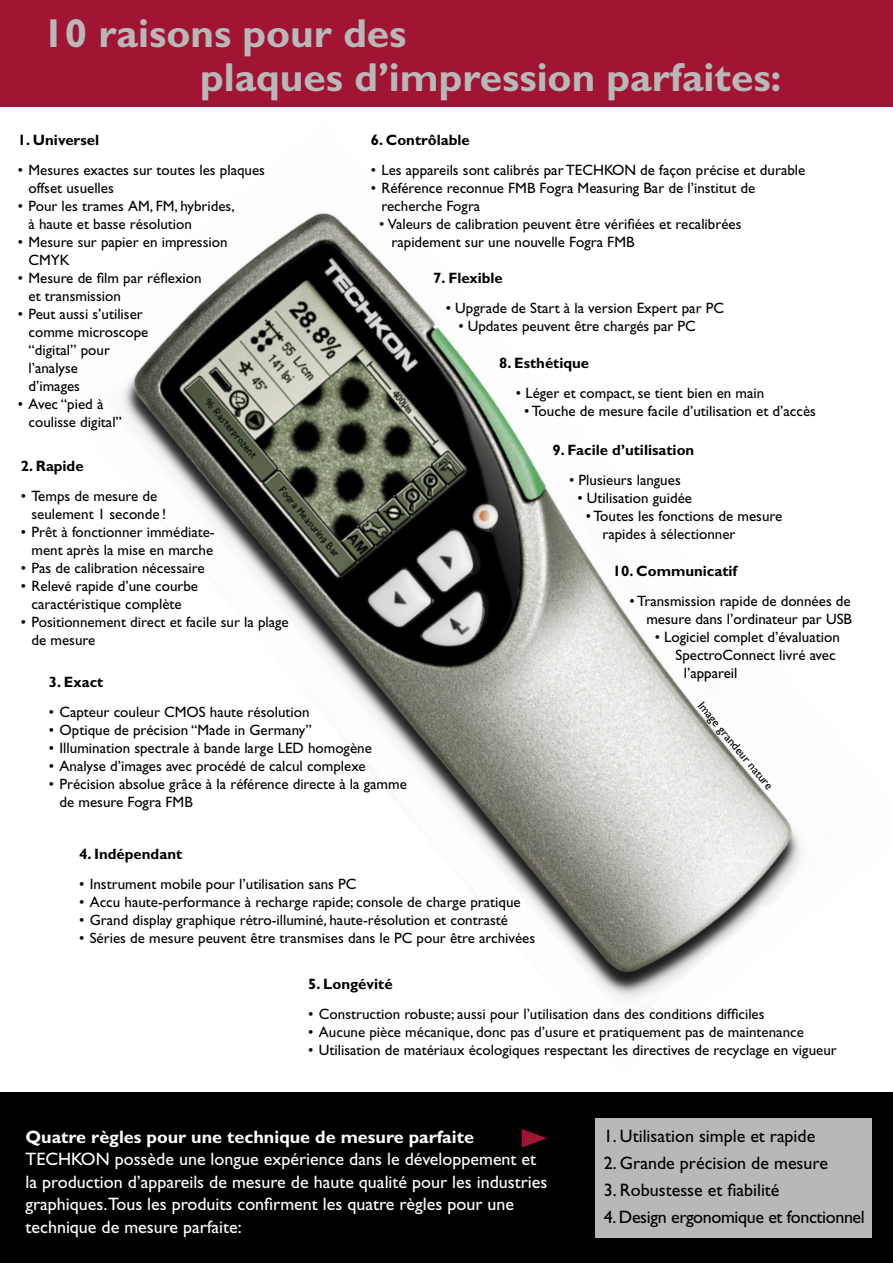
<style>
.page{position:relative;width:893px;height:1263px;background:#fff}
.page>*{position:absolute;margin:0;border:0;box-sizing:border-box;transform-origin:0 0}
.t1{font:700 40.5px/43.5px "Gill Sans";color:#b8b8b8}
.t2{font:18px/22.5px "Gill Sans";color:#fff}
.t3{font:18px "Gill Sans";color:#000}
.t4{font:700 18px "Gill Sans";color:#fff}
.t5{font:18px "Gill Sans";letter-spacing:-.02em;color:#000}
.t6{font:15px/18px "Gill Sans";color:#000}
.t7{font:700 15px "Gill Sans";color:#000}
.t8{font:12px "Gill Sans";color:#000}
</style>
<div class="page">
<img style="left:122px;top:213px;width:680px;height:787px">
<div style="left:0;top:0;width:893px;height:106px;background:#a21433"></div>
<div style="left:0;top:1093px;width:893px;height:170px;background:#000"></div>
<div style="left:595px;top:1118px;width:277px;height:119px;background:#b8b8b8"></div>
<svg style="left:522px;top:1129px;width:25px;height:18px"></svg>
<h1 class="t1" style="left:200px;top:12px;width:583px;text-indent:-158px">10 raisons pour des<br>plaques d’impression parfaites:</h1>
<p class="t7" style="left:18px;top:131px;width:83px">1. Universel</p>
<p class="t6" style="left:28px;top:161px;width:238px;text-indent:-11px">• Mesures exactes sur toutes les plaques offset usuelles</p>
<p class="t6" style="left:28px;top:197px;width:208px;text-indent:-11px">• Pour les trames AM, FM, hybrides, à haute et basse résolution</p>
<p class="t6" style="left:28px;top:233px;width:201px;text-indent:-11px">• Mesure sur papier en impression<br>CMYK</p>
<p class="t6" style="left:28px;top:269px;width:175px;text-indent:-11px">• Mesure de film par réflexion et transmission</p>
<p class="t6" style="left:28px;top:305px;width:121px;text-indent:-11px">• Peut aussi s’utiliser comme microscope “digital” pour l’analyse<br>d’images</p>
<p class="t6" style="left:28px;top:395px;width:95px;text-indent:-11px">• Avec “pied à coulisse digital”</p>
<p class="t7" style="left:371px;top:131px;width:100px">6. Contrôlable</p>
<p class="t6" style="left:371px;top:161px;width:436px">• Les appareils sont calibrés par TECHKON de façon précise et durable</p>
<p class="t6" style="left:381px;top:179px;width:375px;text-indent:-11px">• Référence reconnue FMB Fogra Measuring Bar de l’institut de recherche Fogra</p>
<p class="t6" style="left:392px;top:215px;width:351px;text-indent:-13px">• Valeurs de calibration peuvent être vérifiées et recalibrées rapidement sur une nouvelle Fogra FMB</p>
<p class="t7" style="left:433px;top:269px;width:71px">7. Flexible</p>
<p class="t6" style="left:446px;top:299px;width:280px">• Upgrade de Start à la version Expert par PC</p>
<p class="t6" style="left:458px;top:317px;width:239px">• Updates peuvent être chargés par PC</p>
<p class="t7" style="left:499px;top:354px;width:91px">8. Esthétique</p>
<p class="t6" style="left:516px;top:384px;width:250px">• Léger et compact, se tient bien en main</p>
<p class="t6" style="left:524px;top:402px;width:293px">• Touche de mesure facile d’utilisation et d’accès</p>
<p class="t7" style="left:21px;top:457px;width:64px">2. Rapide</p>
<p class="t6" style="left:31px;top:486px;width:136px;text-indent:-11px">• Temps de mesure de seulement 1 seconde !</p>
<p class="t6" style="left:21px;top:522px;width:195px;text-align:right">• Prêt à fonctionner immédiate&shy;ment après la mise en marche</p>
<p class="t6" style="left:21px;top:558px;width:185px">• Pas de calibration nécessaire</p>
<p class="t6" style="left:21px;top:576px;width:179px;text-align:center">• Relevé rapide d’une courbe caractéristique complète</p>
<p class="t6" style="left:31px;top:612px;width:259px;text-indent:-11px">• Positionnement direct et facile sur la plage de mesure</p>
<p class="t7" style="left:49px;top:673px;width:56px">3. Exact</p>
<p class="t6" style="left:49px;top:703px;width:262px">• Capteur couleur CMOS haute résolution</p>
<p class="t6" style="left:49px;top:721px;width:264px">• Optique de précision “Made in Germany”</p>
<p class="t6" style="left:49px;top:739px;width:324px">• Illumination spectrale à bande large LED homogène</p>
<p class="t6" style="left:49px;top:757px;width:318px">• Analyse d’images avec procédé de calcul complexe</p>
<p class="t6" style="left:60px;top:775px;width:349px;text-indent:-11px">• Précision absolue grâce à la référence directe à la gamme de mesure Fogra FMB</p>
<p class="t7" style="left:79px;top:845px;width:105px">4. Indépendant</p>
<p class="t6" style="left:79px;top:875px;width:279px">• Instrument mobile pour l’utilisation sans PC</p>
<p class="t6" style="left:79px;top:893px;width:443px">• Accu haute-performance à recharge rapide; console de charge pratique</p>
<p class="t6" style="left:79px;top:911px;width:430px">• Grand display graphique rétro-illuminé, haute-résolution et contrasté</p>
<p class="t6" style="left:79px;top:929px;width:458px">• Séries de mesure peuvent être transmises dans le PC pour être archivées</p>
<p class="t7" style="left:552px;top:441px;width:143px">9. Facile d’utilisation</p>
<p class="t6" style="left:569px;top:471px;width:113px">• Plusieurs langues</p>
<p class="t6" style="left:577px;top:489px;width:116px">• Utilisation guidée</p>
<p class="t6" style="left:602px;top:507px;width:181px;text-indent:-17px">• Toutes les fonctions de mesure rapides à sélectionner</p>
<p class="t7" style="left:613px;top:562px;width:126px">10. Communicatif</p>
<p class="t6" style="left:630px;top:592px;width:224px;text-align:right">• Transmission rapide de données de mesure dans l’ordinateur par USB</p>
<p class="t6" style="left:655px;top:628px;width:187px">• Logiciel complet d’évaluation</p>
<p class="t6" style="left:675px;top:646px;width:162px">SpectroConnect livré avec</p>
<p class="t6" style="left:684px;top:664px;width:55px">l’appareil</p>
<p class="t8" style="left:705px;top:699px;width:111px;rotate:50deg">Image grandeur nature</p>
<p class="t7" style="left:308px;top:975px;width:86px">5. Longévité</p>
<p class="t6" style="left:308px;top:1005px;width:458px">• Construction robuste; aussi pour l’utilisation dans des conditions difficiles</p>
<p class="t6" style="left:308px;top:1023px;width:497px">• Aucune pièce mécanique, donc pas d’usure et pratiquement pas de maintenance</p>
<p class="t6" style="left:308px;top:1041px;width:530px">• Utilisation de matériaux écologiques respectant les directives de recyclage en vigueur</p>
<p class="t4" style="left:26px;top:1126px;width:450px">Quatre règles pour une technique de mesure parfaite</p>
<p class="t2" style="left:26px;top:1148px;width:523px">TECHKON possède une longue expérience dans le développement et la production d’appareils de mesure de haute qualité pour les industries graphiques.Tous les produits confirment les quatre règles pour une technique de mesure parfaite:</p>
<p class="t3" style="left:604px;top:1125px;width:213px">1. Utilisation simple et rapide</p>
<p class="t3" style="left:604px;top:1152px;width:226px">2. Grande précision de mesure</p>
<p class="t3" style="left:604px;top:1179px;width:177px">3. Robustesse et fiabilité</p>
<p class="t5" style="left:604px;top:1206px;width:262px">4. Design ergonomique et fonctionnel</p>
</div>
